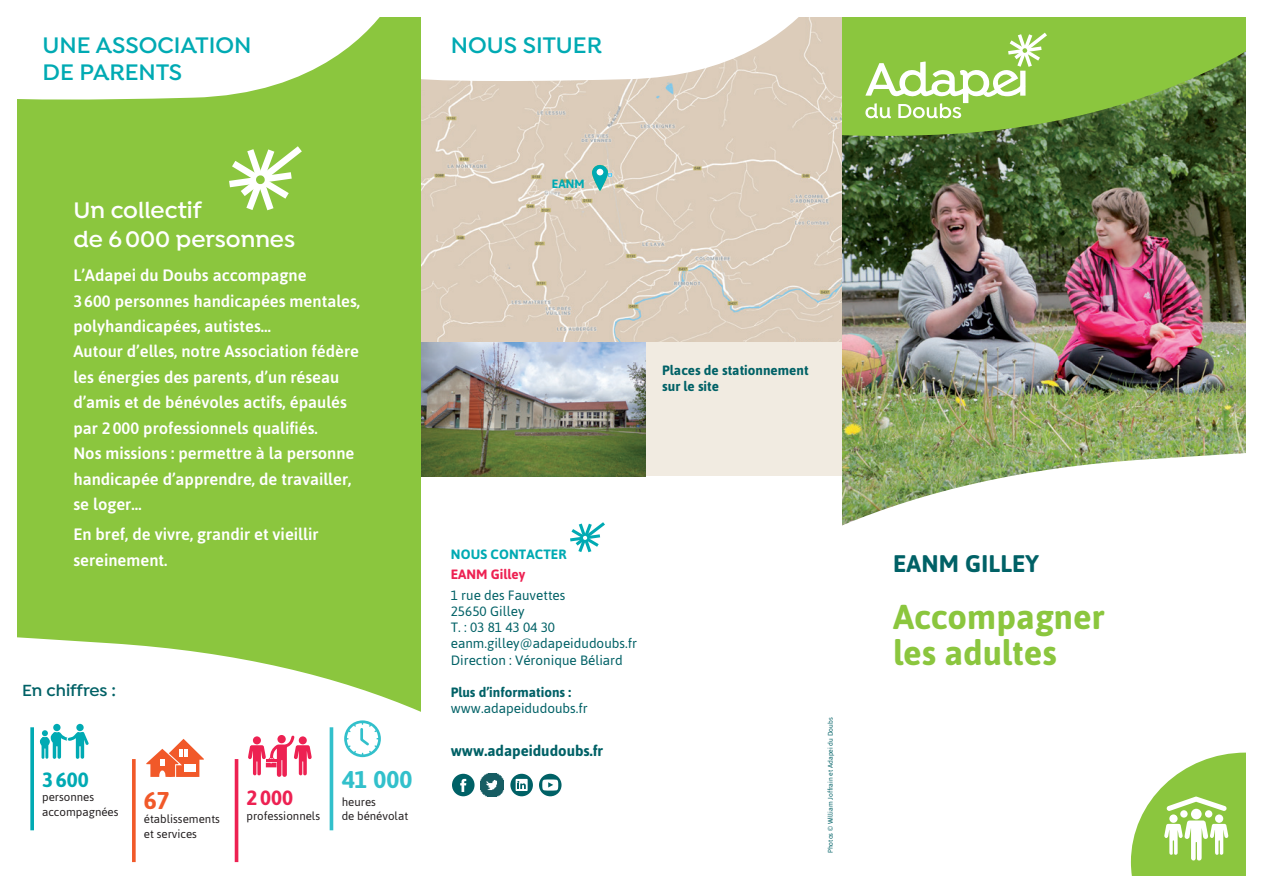
<style>
.page{position:relative;width:1263px;height:893px;background:#fff}
.page>*{position:absolute;margin:0;border:0;box-sizing:border-box;transform-origin:0 0}
.t1{font:700 34.5px/36px "Asap";color:#8bc63e}
.t2{font:700 24.3px "Asap";color:#32c0cb}
.t3{font:600 24px "Isidora";color:#00aab3}
.t4{font:600 24px/28.8px "Isidora";color:#fff}
.t5{font:700 24px "Asap";letter-spacing:.01em;color:#006166}
.t6{font:700 20.55px "Asap";color:#00aab3}
.t7{font:700 20.55px "Asap";color:#ed2152}
.t8{font:600 17.25px "Isidora";color:#006166}
.t9{font:500 16.5px/25.5px "Asap";color:#fff}
.t10{font:700 15px "Asap";color:#006166}
.t11{font:13.5px/16.2px "Asap";color:#006166}
.t12{font:700 13.5px/16.2px "Asap";color:#006166}
.t13{font:700 13.5px "Asap";letter-spacing:.01em;color:#00aab3}
.t14{font:700 13.5px "Asap";color:#ed2152}
.t15{font:700 12px "Asap";color:#00aab3}
.t16{font:11.55px/14.5px "Asap";color:#231f20}
.t17{font:6.75px "Asap";color:#006166}
</style>
<div class="page">
<img style="left:842px;top:136px;width:404px;height:316px">
<div style="left:613px;top:341px;width:229px;height:135px;background:#f1ebe1"></div>
<div style="left:17px;top:17px;width:404px;height:695px;background:#8bc63e"></div>
<svg style="left:842px;top:17px;width:404px;height:119px;background:#78ab3b"></svg>
<svg style="left:229px;top:146px;width:73px;height:64px"></svg>
<svg style="left:865px;top:33px;width:182px;height:86px"></svg>
<svg style="left:842px;top:452px;width:404px;height:412px"></svg>
<svg style="left:17px;top:637px;width:404px;height:226px"></svg>
<svg style="left:570px;top:522px;width:35px;height:30px"></svg>
<img style="left:421px;top:341px;width:224px;height:135px">
<img style="left:421px;top:17px;width:421px;height:324px">
<svg style="left:421px;top:17px;width:394px;height:66px"></svg>
<svg style="left:17px;top:17px;width:363px;height:83px"></svg>
<svg style="left:592px;top:164px;width:16px;height:27px"></svg>
<div style="left:76px;top:724px;width:8px;height:7px;background:#00aab3;border-radius:50%"></div>
<div style="left:53px;top:724px;width:8px;height:7px;background:#00aab3;border-radius:50%"></div>
<svg style="left:40px;top:730px;width:49px;height:29px"></svg>
<svg style="left:30px;top:727px;width:4px;height:103px"></svg>
<hr style="left:330px;top:727px;width:3px;height:103px;background:#32c0cb">
<svg style="left:132px;top:759px;width:4px;height:103px"></svg>
<hr style="left:235px;top:759px;width:3px;height:103px;background:#ed2152">
<svg style="left:344px;top:720px;width:37px;height:37px"></svg>
<svg style="left:248px;top:735px;width:64px;height:42px"></svg>
<svg style="left:146px;top:739px;width:58px;height:38px"></svg>
<div style="left:184px;top:764px;width:5px;height:8px;background:#fff"></div>
<div style="left:190px;top:764px;width:6px;height:8px;background:#fff"></div>
<svg style="left:452px;top:774px;width:22px;height:22px"></svg>
<img style="left:481px;top:774px;width:22px;height:22px">
<svg style="left:510px;top:774px;width:23px;height:22px"></svg>
<svg style="left:539px;top:774px;width:22px;height:22px"></svg>
<svg style="left:1131px;top:753px;width:115px;height:123px"></svg>
<h3 class="t3" style="left:43px;top:31px;width:210px">UNE ASSOCIATION</h3>
<h3 class="t3" style="left:451px;top:31px;width:153px">NOUS SITUER</h3>
<h3 class="t3" style="left:43px;top:58px;width:141px">DE PARENTS</h3>
<h3 class="t4" style="left:73px;top:197px;width:223px">Un collectif<br>de 6000 personnes</h3>
<p class="t9" style="left:73px;top:262px;width:288px">L’Adapei du Doubs accompagne<br>3600 personnes handicapées mentales, polyhandicapées, autistes…<br>Autour d’elles, notre Association fédère les énergies des parents, d’un réseau d’amis et de bénévoles actifs, épaulés par 2000 professionnels qualifiés.<br>Nos missions : permettre à la personne handicapée d’apprendre, de travailler, se loger…</p>
<p class="t9" style="left:73px;top:521px;width:247px">En bref, de vivre, grandir et vieillir sereinement.</p>
<p class="t8" style="left:22px;top:680px;width:95px">En chiffres :</p>
<p class="t6" style="left:42px;top:766px;width:48px">3600</p>
<p class="t16" style="left:42px;top:790px;width:129px">personnes accompagnées <sup>67</sup></p>
<p class="t16" style="left:144px;top:811px;width:78px">établissements et services</p>
<p class="t7" style="left:246px;top:784px;width:48px">2000</p>
<p class="t16" style="left:246px;top:808px;width:75px">professionnels</p>
<h2 class="t2" style="left:342px;top:763px;width:72px">41 000</h2>
<p class="t16" style="left:342px;top:795px;width:68px;line-height:13.8px">heures<br>de bénévolat</p>
<p class="t15" style="left:552px;top:176px;width:34px">EANM</p>
<p class="t12" style="left:662px;top:362px;width:148px">Places de stationnement sur le site</p>
<p class="t13" style="left:451px;top:545px;width:117px">NOUS CONTACTER</p>
<p class="t14" style="left:451px;top:565px;width:76px">EANM Gilley</p>
<p class="t11" style="left:451px;top:586px;width:188px">1 rue des Fauvettes<br>25650 Gilley<br>T. : 03 81 43 04 30 eanm.gilley@adapeidudoubs.fr<br>Direction : Véronique Béliard</p>
<p class="t12" style="left:451px;top:684px;width:122px">Plus d’informations :</p>
<p class="t11" style="left:451px;top:700px;width:139px">www.adapeidudoubs.fr</p>
<p class="t10" style="left:451px;top:741px;width:154px">www.adapeidudoubs.fr</p>
<p class="t17" style="left:826px;top:853px;width:137px;rotate:-90deg">Photos © William Joffrain et Adapei du Doubs</p>
<h3 class="t5" style="left:893px;top:547px;width:147px">EANM GILLEY</h3>
<h1 class="t1" style="left:893px;top:598px;width:213px">Accompagner les adultes</h1>
</div>
